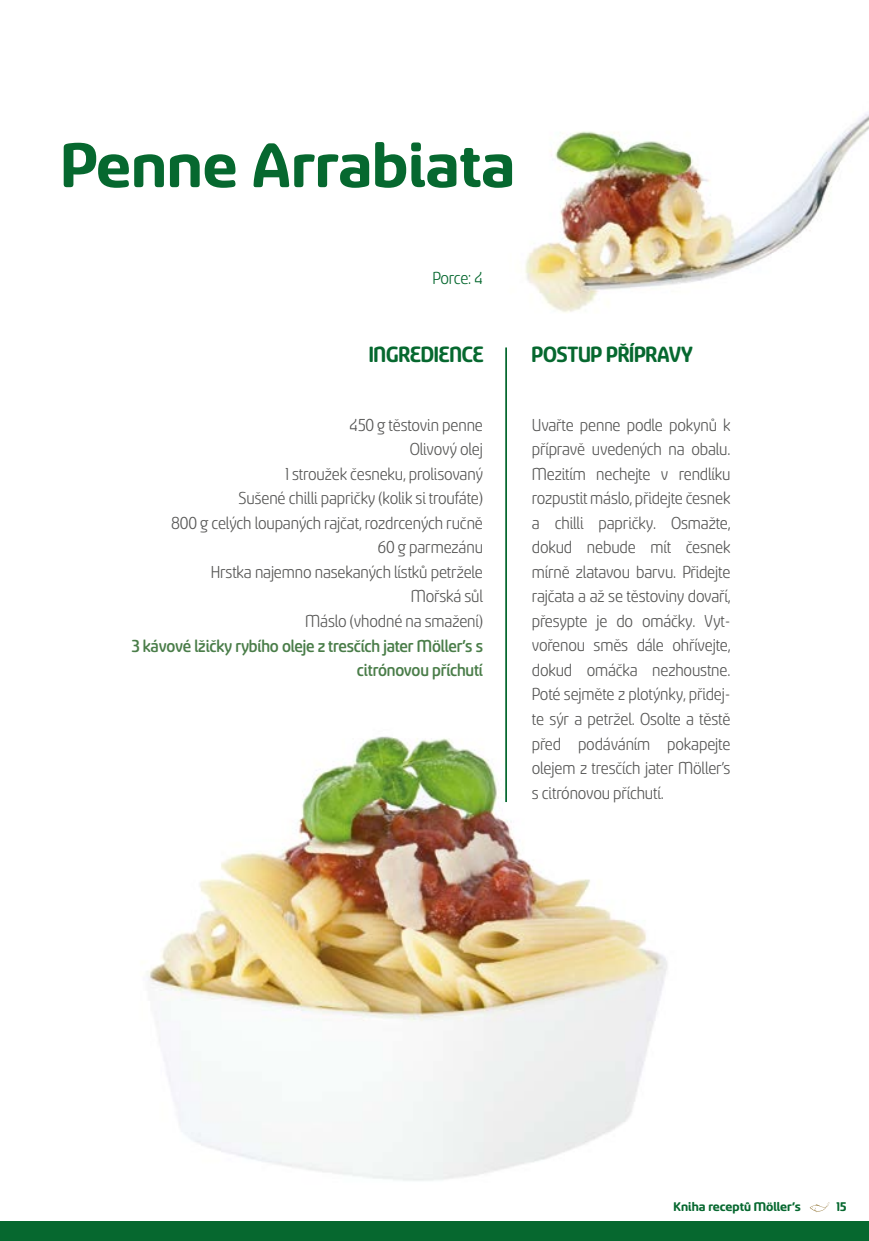
<style>
.page{position:relative;width:869px;height:1241px;background:#fff}
.page>*{position:absolute;margin:0;border:0;box-sizing:border-box;transform-origin:0 0}
.t1{font:700 70px "Sancoale Softened";color:#06682f}
.t2{font:700 24.5px "Sancoale Softened";color:#06682f;scale:.91 1}
.t3{font:19.25px/24.5px "Sancoale Softened";letter-spacing:-.01em;color:#575756;text-align:justify;scale:.91 1}
.t4{font:500 19.25px/24.5px "Sancoale Softened";letter-spacing:-.01em;color:#4a7d49;text-align:right;scale:.91 1}
.t5{font:19.25px "Sancoale Softened";color:#06682f;scale:.91 1}
.t6{font:700 14px "Sancoale Softened";color:#06682f}
</style>
<div class="page">
<svg style="left:809px;top:1202px;width:20px;height:10px"></svg>
<div style="left:0;top:1220px;width:868px;height:20px;background:#06682f"></div>
<img style="left:147px;top:718px;width:520px;height:463px">
<img style="left:525px;top:114px;width:343px;height:199px">
<hr style="left:505px;top:347px;width:1px;height:454px;background:#06682f">
<h1 class="t1" style="left:61px;top:132px;width:456px">Penne Arrabiata</h1>
<p class="t5" style="left:432px;top:269px;width:57px">Porce: 4</p>
<p class="t2" style="left:368px;top:342px;width:128px">INGREDIENCE</p>
<p class="t2" style="left:531px;top:342px;width:178px">POSTUP PŘÍPRAVY</p>
<p class="t3" style="left:171px;top:413px;width:344px;text-align:right">450 g těstovin penne<br>Olivový olej<br>1 stroužek česneku, prolisovaný<br>Sušené chilli papričky (kolik si troufáte)<br>800 g celých loupaných rajčat, rozdrcených ručně<br>60 g parmezánu<br>Hrstka najemno nasekaných lístků petržele<br>Mořská sůl<br>Máslo (vhodné na smažení)</p>
<p class="t4" style="left:132px;top:633px;width:387px">3 kávové lžičky rybího oleje z tresčích jater Möller’s s citrónovou příchutí</p>
<p class="t3" style="left:531px;top:413px;width:220px">Uvařte penne podle pokynů k přípravě uvedených na obalu.<br>Mezitím nechejte v rendlíku rozpustit máslo, přidejte česnek a chilli papričky. Osmažte, dokud nebude mít česnek mírně zlatavou barvu. Přidejte rajčata a až se těstoviny dovaří, přesypte je do omáčky. Vyt&shy;vořenou směs dále ohřívejte, dokud omáčka nezhoustne.<br>Poté sejměte z plotýnky, přidej&shy;te sýr a petržel. Osolte a těstě před podáváním pokapejte olejem z tresčích jater Möller’s s citrónovou příchutí.</p>
<p class="t6" style="left:673px;top:1199px;width:129px">Kniha receptů Möller’s</p>
<p class="t6" style="left:835px;top:1199px;width:12px">15</p>
</div>
